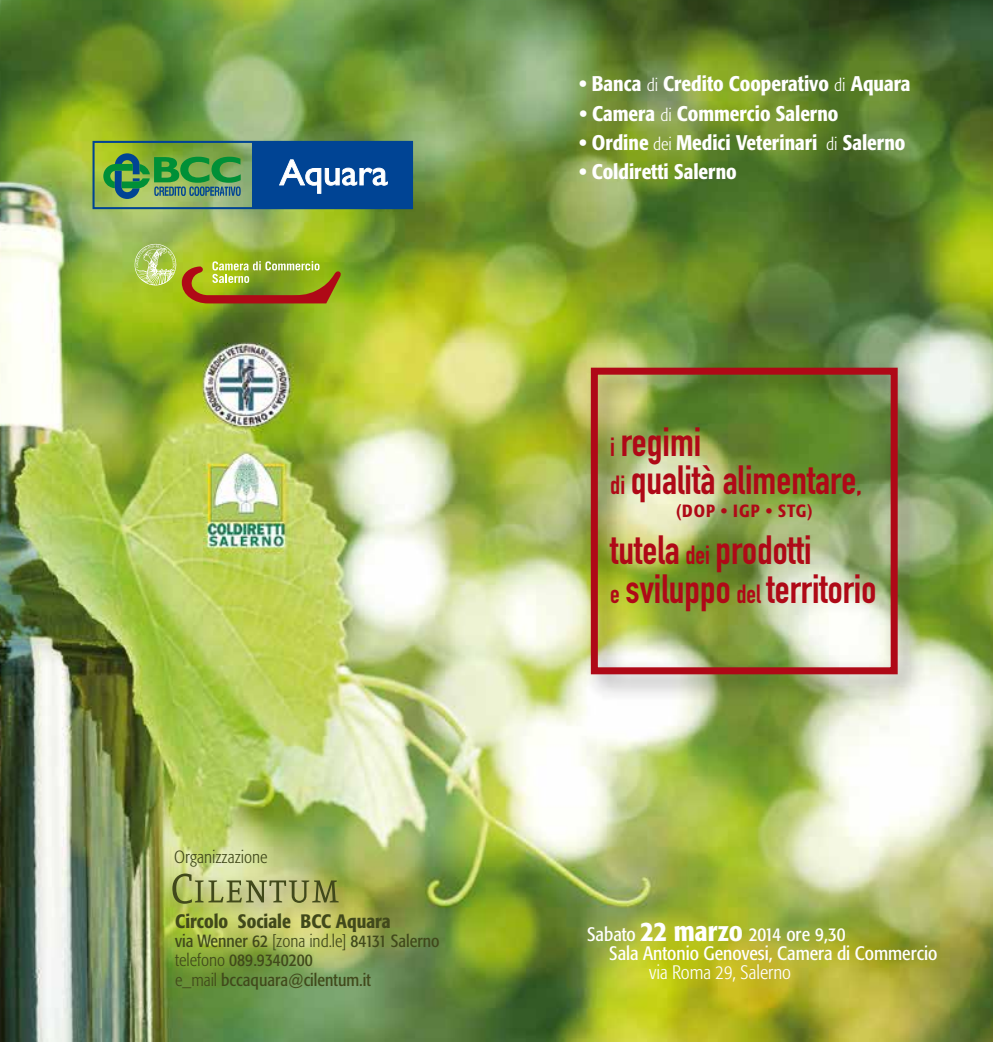
<style>
.page{position:relative;width:993px;height:1042px;background:#fff}
.page>*{position:absolute;margin:0;border:0;box-sizing:border-box;transform-origin:0 0}
.t1{font:40.25px/38.5px "DIN Engschrift";color:#af0917}
.t2{font:500 condensed 21px "Formata";color:#fff}
.t3{font:condensed 19.25px/19.2px "Formata";color:#fff}
.t4{font:500 condensed 19.25px "Formata";color:#41491b}
.t5{font:300 condensed 19.25px "Formata";color:#fff}
.t6{font:condensed 17.5px/19.2px "Formata";color:#41491b}
.t7{font:300 condensed 17.5px "Formata";color:#41491b}
.t8{font:500 condensed 17.5px "Formata";letter-spacing:.06em;color:#af0917}
.s1{font-weight:300}
.s2{font-weight:300;font-size:17.5px}
.s3{font-size:25.9px}
.s4{font-size:31.5px}
.s5{font-weight:500;font-size:28px}
</style>
<div class="page">
<img style="left:0;top:0;width:992px;height:1042px">
<div style="left:92px;top:141px;width:321px;height:68px;border:2px solid #004494"></div>
<div style="left:252px;top:141px;width:161px;height:68px;background:#004494"></div>
<svg style="left:279px;top:159px;width:108px;height:35px"></svg>
<svg style="left:103px;top:153px;width:138px;height:46px;background:#559a55"></svg>
<img style="left:162px;top:863px;width:199px;height:63px">
<svg style="left:172px;top:873px;width:166px;height:31px;background:#a8af6d"></svg>
<img style="left:574px;top:351px;width:360px;height:361px">
<div style="left:590px;top:368px;width:307px;height:306px;border:7px solid #af0917"></div>
<svg style="left:135px;top:244px;width:208px;height:60px;background:#a3a531"></svg>
<p class="t7" style="left:174px;top:847px;width:95px">Organizzazione</p>
<p class="t4" style="left:175px;top:909px;width:217px">Circolo Sociale BCC Aquara</p>
<p class="t6" style="left:175px;top:931px;width:266px">via Wenner 62 <span class="s1">[zona ind.le]</span> 84131 Salerno <span class="s1">telefono</span> 089.9340200<br><span class="s1">e_mail</span> bccaquara@cilentum.it</p>
<p class="t2" style="left:579px;top:71px;width:332px">• Banca <span class="s2">di</span> Credito Cooperativo <span class="s2">di</span> Aquara</p>
<p class="t2" style="left:579px;top:100px;width:260px">• Camera <span class="s2">di</span> Commercio Salerno</p>
<p class="t2" style="left:579px;top:129px;width:327px">• Ordine <span class="s2">dei</span> Medici Veterinari <span class="s2">di</span> Salerno</p>
<p class="t2" style="left:579px;top:158px;width:159px">• Coldiretti Salerno</p>
<h1 class="t1" style="left:610px;top:422px;width:253px"><span class="s3">i</span> regimi<br><span class="s3">di</span> qualità alimentare<span class="s4">,</span></h1>
<h1 class="t1" style="left:610px;top:531px;width:267px">tutela <span class="s3">dei</span> prodotti<br><span class="s3">e</span> sviluppo <span class="s3">del</span> territorio</h1>
<p class="t8" style="left:675px;top:500px;width:138px">(DOP • IGP • STG)</p>
<p class="t3" style="left:609px;top:924px;width:329px;text-indent:-22px">Sabato <span class="s5">22 marzo</span> 2014 ore 9,30<br>Sala Antonio Genovesi, Camera di Commercio</p>
<p class="t5" style="left:649px;top:961px;width:143px">via Roma 29, Salerno</p>
</div>
